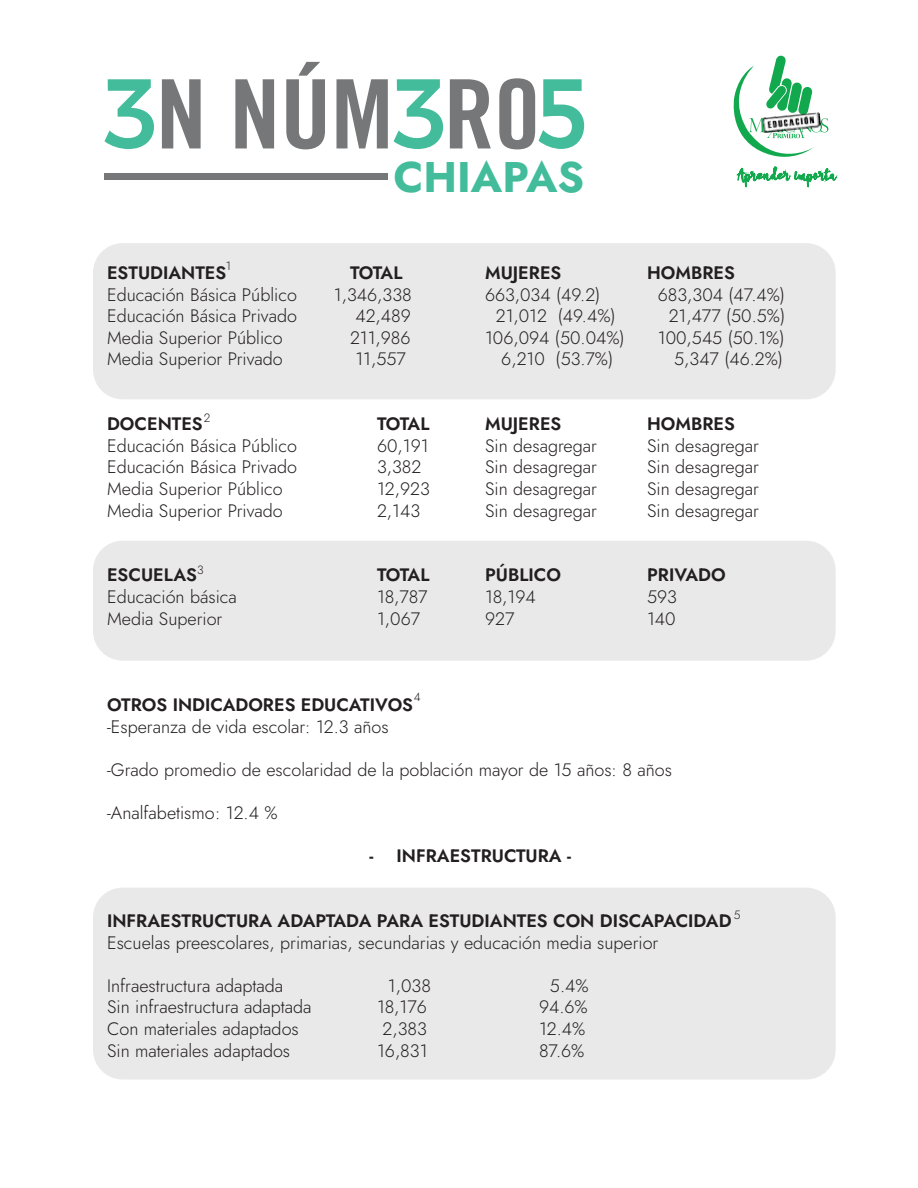
<style>
.page{position:relative;width:918px;height:1188px;background:#fff}
.page>*{position:absolute;margin:0;border:0;box-sizing:border-box;transform-origin:0 0}
.t1{font:700 42.75px "Jost";color:#43bc9b}
.t2{font:300 18px "Jost";color:#231f20}
.t3{font:600 18px "Jost";color:#231f20}
.t4{font:300 12px "Jost";color:#231f20}
</style>
<div class="page">
<div style="left:93px;top:243px;width:743px;height:156px;background:#e9e9e9;border-radius:30px"></div>
<div style="left:93px;top:888px;width:743px;height:192px;background:#e9e9e9;border-radius:30px"></div>
<div style="left:93px;top:541px;width:743px;height:120px;background:#e9e9e9;border-radius:30px"></div>
<svg style="left:733px;top:55px;width:103px;height:132px"></svg>
<img style="left:762px;top:112px;width:59px;height:21px">
<svg style="left:105px;top:79px;width:49px;height:70px"></svg>
<svg style="left:394px;top:79px;width:49px;height:70px"></svg>
<svg style="left:162px;top:79px;width:39px;height:69px"></svg>
<svg style="left:235px;top:79px;width:39px;height:69px"></svg>
<svg style="left:286px;top:62px;width:39px;height:87px"></svg>
<svg style="left:337px;top:79px;width:51px;height:69px"></svg>
<svg style="left:450px;top:79px;width:41px;height:69px"></svg>
<svg style="left:499px;top:78px;width:85px;height:71px"></svg>
<div style="left:105px;top:173px;width:283px;height:6px;background:#767779"></div>
<h1 class="t1" style="left:394px;top:148px;width:192px">CHIAPAS</h1>
<p class="t4" style="left:226px;top:258px;width:7px">1</p>
<p class="t3" style="left:107px;top:261px;width:121px">ESTUDIANTES</p>
<p class="t3" style="left:350px;top:261px;width:54px">TOTAL</p>
<p class="t3" style="left:485px;top:261px;width:78px">MUJERES</p>
<p class="t3" style="left:647px;top:261px;width:89px">HOMBRES</p>
<p class="t2" style="left:107px;top:282px;width:191px">Educación Básica Público</p>
<p class="t2" style="left:334px;top:282px;width:79px">1,346,338</p>
<p class="t2" style="left:485px;top:282px;width:117px">663,034 (49.2)</p>
<p class="t2" style="left:658px;top:282px;width:129px">683,304 (47.4%)</p>
<p class="t2" style="left:107px;top:304px;width:191px">Educación Básica Privado</p>
<p class="t2" style="left:356px;top:304px;width:57px">42,489</p>
<p class="t2" style="left:496px;top:304px;width:121px">21,012 (49.4%)</p>
<p class="t2" style="left:669px;top:304px;width:118px">21,477 (50.5%)</p>
<p class="t2" style="left:107px;top:325px;width:177px">Media Superior Público</p>
<p class="t2" style="left:350px;top:325px;width:62px">211,986</p>
<p class="t2" style="left:485px;top:325px;width:141px">106,094 (50.04%)</p>
<p class="t2" style="left:658px;top:325px;width:128px">100,545 (50.1%)</p>
<p class="t2" style="left:107px;top:347px;width:177px">Media Superior Privado</p>
<p class="t2" style="left:356px;top:347px;width:52px">11,557</p>
<p class="t2" style="left:501px;top:347px;width:113px">6,210 (53.7%)</p>
<p class="t2" style="left:674px;top:347px;width:110px">5,347 (46.2%)</p>
<p class="t4" style="left:204px;top:410px;width:8px">2</p>
<p class="t3" style="left:107px;top:412px;width:97px">DOCENTES</p>
<p class="t3" style="left:377px;top:412px;width:54px">TOTAL</p>
<p class="t3" style="left:485px;top:412px;width:78px">MUJERES</p>
<p class="t3" style="left:647px;top:412px;width:89px">HOMBRES</p>
<p class="t2" style="left:107px;top:433px;width:191px">Educación Básica Público</p>
<p class="t2" style="left:377px;top:433px;width:53px">60,191</p>
<p class="t2" style="left:485px;top:433px;width:113px">Sin desagregar</p>
<p class="t2" style="left:647px;top:433px;width:113px">Sin desagregar</p>
<p class="t2" style="left:107px;top:455px;width:191px">Educación Básica Privado</p>
<p class="t2" style="left:377px;top:455px;width:46px">3,382</p>
<p class="t2" style="left:485px;top:455px;width:113px">Sin desagregar</p>
<p class="t2" style="left:647px;top:455px;width:113px">Sin desagregar</p>
<p class="t2" style="left:107px;top:477px;width:177px">Media Superior Público</p>
<p class="t2" style="left:377px;top:477px;width:54px">12,923</p>
<p class="t2" style="left:485px;top:477px;width:113px">Sin desagregar</p>
<p class="t2" style="left:647px;top:477px;width:113px">Sin desagregar</p>
<p class="t2" style="left:107px;top:498px;width:177px">Media Superior Privado</p>
<p class="t2" style="left:377px;top:498px;width:45px">2,143</p>
<p class="t2" style="left:485px;top:498px;width:113px">Sin desagregar</p>
<p class="t2" style="left:647px;top:498px;width:113px">Sin desagregar</p>
<p class="t3" style="left:107px;top:563px;width:91px">ESCUELAS</p>
<p class="t3" style="left:377px;top:563px;width:54px">TOTAL</p>
<p class="t3" style="left:485px;top:563px;width:77px">PÚBLICO</p>
<p class="t3" style="left:647px;top:563px;width:80px">PRIVADO</p>
<p class="t2" style="left:107px;top:585px;width:131px">Educación básica</p>
<p class="t2" style="left:377px;top:585px;width:52px">18,787</p>
<p class="t2" style="left:485px;top:585px;width:52px">18,194</p>
<p class="t2" style="left:647px;top:585px;width:32px">593</p>
<p class="t2" style="left:107px;top:606px;width:117px">Media Superior</p>
<p class="t2" style="left:377px;top:606px;width:45px">1,067</p>
<p class="t2" style="left:485px;top:606px;width:31px">927</p>
<p class="t2" style="left:647px;top:606px;width:30px">140</p>
<p class="t4" style="left:197px;top:561px;width:8px">3</p>
<p class="t4" style="left:414px;top:689px;width:8px">4</p>
<p class="t3" style="left:107px;top:693px;width:308px">OTROS INDICADORES EDUCATIVOS</p>
<p class="t2" style="left:107px;top:714px;width:283px">-Esperanza de vida escolar: 12.3 años</p>
<p class="t2" style="left:107px;top:757px;width:566px">-Grado promedio de escolaridad de la población mayor de 15 años: 8 años</p>
<p class="t2" style="left:107px;top:801px;width:172px">-Analfabetismo : 12.4 %</p>
<p class="t3" style="left:370px;top:844px;width:203px">- INFRAESTRUCTURA -</p>
<p class="t4" style="left:734px;top:907px;width:8px">5</p>
<p class="t3" style="left:107px;top:909px;width:626px">INFRAESTRUCTURA ADAPTADA PARA ESTUDIANTES CON DISCAPACIDAD</p>
<p class="t2" style="left:107px;top:930px;width:553px">Escuelas preescolares, primarias, secundarias y educación media superior</p>
<p class="t2" style="left:107px;top:973px;width:178px">Infraestructura adaptada</p>
<p class="t2" style="left:388px;top:973px;width:45px">1,038</p>
<p class="t2" style="left:550px;top:973px;width:40px">5.4%</p>
<p class="t2" style="left:107px;top:995px;width:206px">Sin infraestructura adaptada</p>
<p class="t2" style="left:377px;top:995px;width:51px">18,176</p>
<p class="t2" style="left:539px;top:995px;width:50px">94.6%</p>
<p class="t2" style="left:107px;top:1017px;width:193px">Con materiales adaptados</p>
<p class="t2" style="left:383px;top:1017px;width:46px">2,383</p>
<p class="t2" style="left:539px;top:1017px;width:48px">12.4%</p>
<p class="t2" style="left:107px;top:1038px;width:185px">Sin materiales adaptados</p>
<p class="t2" style="left:377px;top:1038px;width:52px">16,831</p>
<p class="t2" style="left:539px;top:1038px;width:47px">87.6%</p>
</div>
